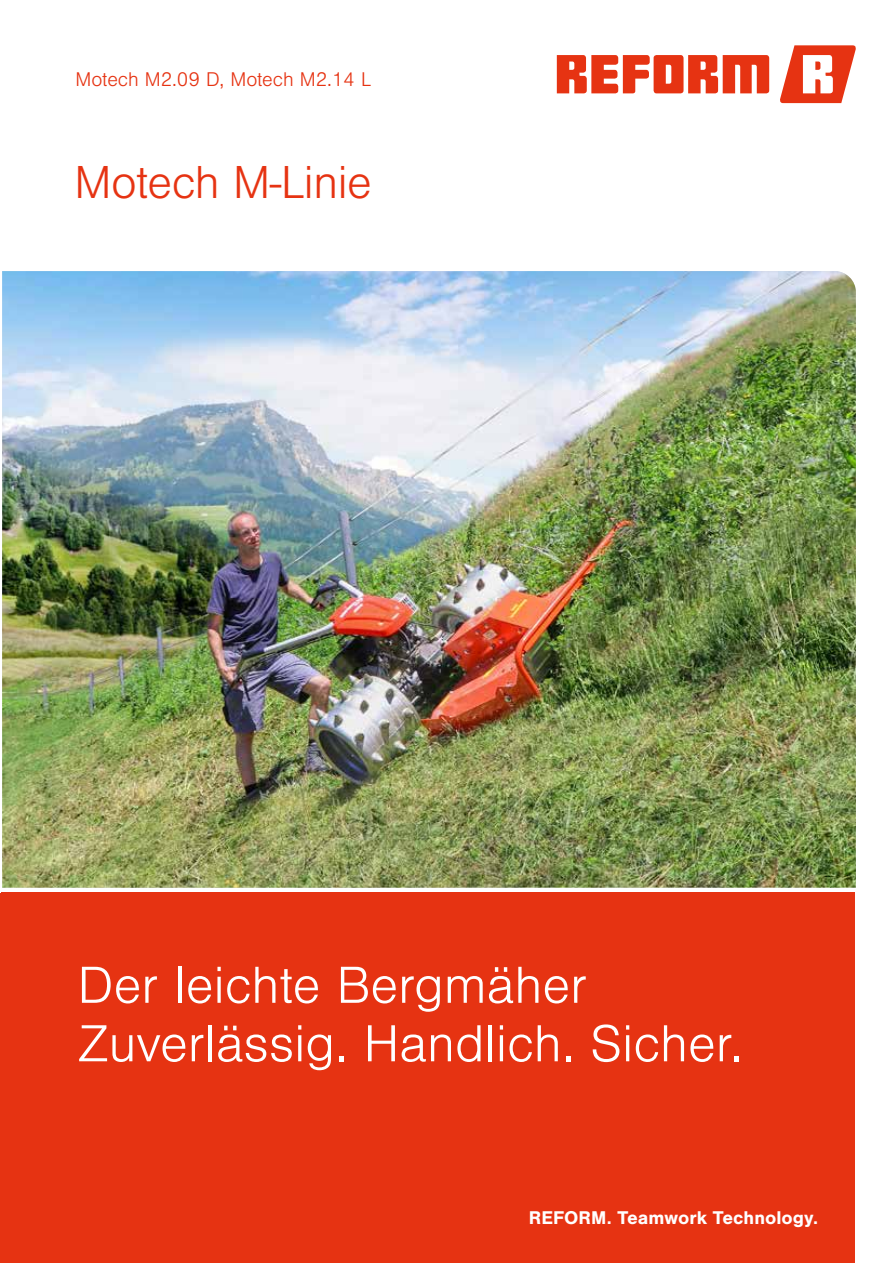
<style>
.page{position:relative;width:893px;height:1263px;background:#fff}
.page>*{position:absolute;margin:0;border:0;box-sizing:border-box;transform-origin:0 0}
.t1{font:300 54px/58.5px "Nimbus San";color:#fff}
.t2{font:300 48px "Nimbus San";letter-spacing:-.01em;color:#e63312}
.t3{font:300 20.55px "Nimbus San";color:#e63312}
.t4{font:700 19.2px "Nimbus San";color:#fff}
</style>
<div class="page">
<div style="left:1px;top:893px;width:854px;height:370px;background:#e63312"></div>
<svg style="left:780px;top:45px;width:76px;height:58px"></svg>
<svg style="left:557px;top:55px;width:212px;height:38px"></svg>
<img style="left:2px;top:271px;width:854px;height:617px">
<div style="left:0;top:893px;width:13px;height:370px;background:#e63312"></div>
<p class="t3" style="left:75px;top:68px;width:297px">Motech M2.09 D, Motech M2.14 L</p>
<p class="t2" style="left:75px;top:157px;width:299px">Motech M-Linie</p>
<p class="t1" style="left:78px;top:957px;width:666px">Der leichte Bergmäher<br>Zuverlässig. Handlich. Sicher.</p>
<p class="t4" style="left:529px;top:1207px;width:291px">REFORM. Teamwork Technology.</p>
</div>
